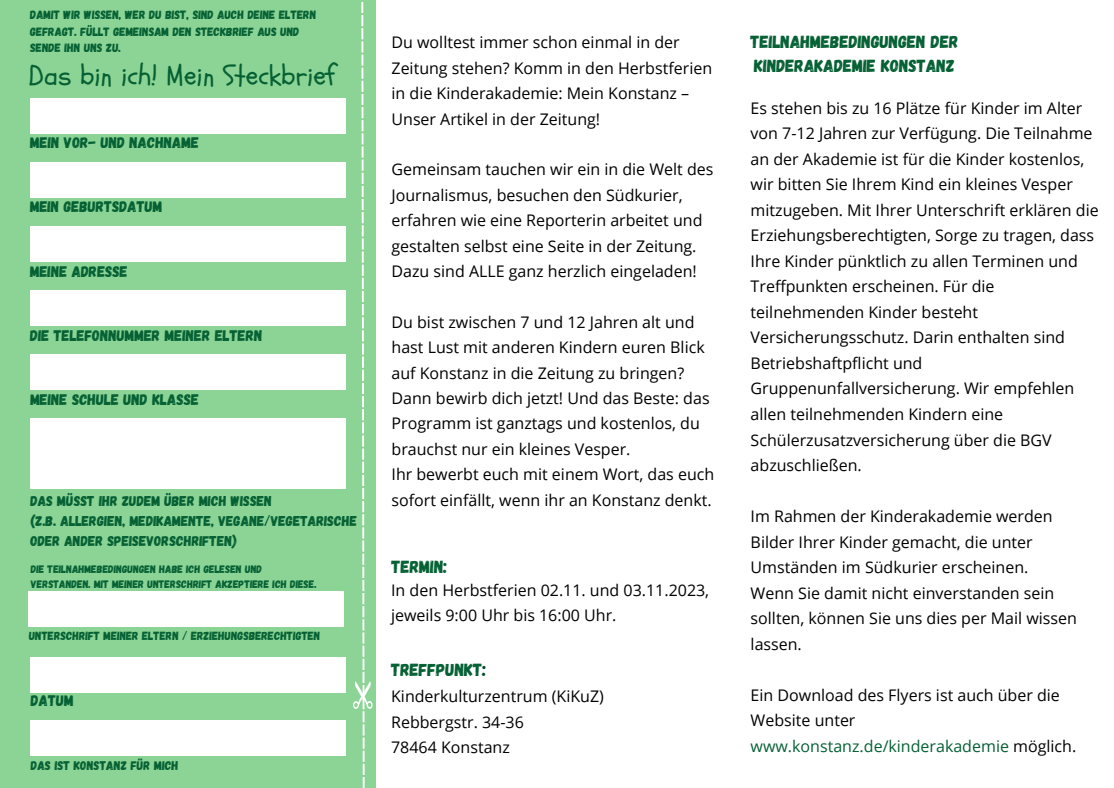
<style>
.page{position:relative;width:1114px;height:788px;background:#fff}
.page>*{position:absolute;margin:0;border:0;box-sizing:border-box;transform-origin:0 0}
.t1{font:28.35px "Schoolbell";color:#056034}
.t2{font:17.5px "Gagalin";color:#056034}
.t3{font:17.45px "Gagalin";color:#056034}
.t4{font:16px/25.5px "Open Sans";color:#000}
.t5{font:15.3px "Gagalin";color:#056034}
.t6{font:14.2px "Gagalin";color:#056034}
.t7{font:12.55px "Gagalin";color:#056034}
.t8{font:12px/16.5px "Gagalin";color:#056034}
.t9{font:11.8px "Gagalin";color:#056034}
.t10{font:10.8px/15px "Gagalin";color:#056034}
.s1{color:#024927}
.s2{color:#056034}
</style>
<div class="page">
<div style="left:0;top:0;width:375px;height:787px;background:#8cd495"></div>
<div style="left:30px;top:98px;width:315px;height:35px;background:#fff"></div>
<div style="left:30px;top:162px;width:315px;height:35px;background:#fff"></div>
<div style="left:30px;top:226px;width:315px;height:35px;background:#fff"></div>
<div style="left:30px;top:290px;width:315px;height:35px;background:#fff"></div>
<div style="left:30px;top:354px;width:315px;height:35px;background:#fff"></div>
<div style="left:30px;top:418px;width:315px;height:71px;background:#fff"></div>
<div style="left:28px;top:591px;width:316px;height:36px;background:#fff"></div>
<div style="left:30px;top:657px;width:315px;height:35px;background:#fff"></div>
<div style="left:31px;top:720px;width:315px;height:35px;background:#fff"></div>
<svg style="left:353px;top:1px;width:20px;height:786px"></svg>
<p class="t8" style="left:30px;top:6px;width:288px">DAMIT WIR WISSEN, WER DU BIST, SIND AUCH DEINE ELTERN<br>GEFRAGT. FÜLLT GEMEINSAM DEN STECKBRIEF AUS UND<br>SENDE IHN UNS ZU.</p>
<p class="t1" style="left:28px;top:57px;width:308px">Das bin ich! Mein Steckbrief</p>
<p class="t5" style="left:30px;top:133px;width:170px">MEIN VOR- UND NACHNAME</p>
<p class="t5" style="left:30px;top:197px;width:134px">MEIN GEBURTSDATUM</p>
<p class="t5" style="left:30px;top:261px;width:99px">MEINE ADRESSE</p>
<p class="t5" style="left:30px;top:325px;width:234px">DIE TELEFONNUMMER MEINER ELTERN</p>
<p class="t5" style="left:30px;top:389px;width:170px">MEINE SCHULE UND KLASSE</p>
<p class="t6" style="left:30px;top:492px;width:243px">DAS MÜSST IHR ZUDEM ÜBER MICH WISSEN</p>
<p class="t6" style="left:30px;top:512px;width:328px">(Z.B. ALLERGIEN, MEDIKAMENTE, VEGANE/VEGETARISCHE</p>
<p class="t6" style="left:30px;top:531px;width:208px">ODER ANDER SPEISEVORSCHRIFTEN)</p>
<p class="t10" style="left:31px;top:561px;width:287px">DIE TEILNAHMEBEDINGUNGEN HABE ICH GELESEN UND<br>VERSTANDEN. MIT MEINER UNTERSCHRIFT AKZEPTIERE ICH DIESE.</p>
<p class="t9" style="left:29px;top:628px;width:293px">UNTERSCHRIFT MEINER ELTERN / ERZIEHUNGSBERECHTIGTEN</p>
<p class="t5" style="left:31px;top:690px;width:44px">DATUM</p>
<p class="t7" style="left:31px;top:756px;width:149px">DAS IST KONSTANZ FÜR MICH</p>
<p class="t4" style="left:391px;top:30px;width:322px">Du wolltest immer schon einmal in der Zeitung stehen? Komm in den Herbstferien in die Kinderakademie: Mein Konstanz – Unser Artikel in der Zeitung!</p>
<p class="t4" style="left:391px;top:156px;width:323px">Gemeinsam tauchen wir ein in die Welt des Journalismus, besuchen den Südkurier, erfahren wie eine Reporterin arbeitet und gestalten selbst eine Seite in der Zeitung.<br>Dazu sind ALLE ganz herzlich eingeladen!</p>
<p class="t4" style="left:391px;top:309px;width:320px">Du bist zwischen 7 und 12 Jahren alt und hast Lust mit anderen Kindern euren Blick auf Konstanz in die Zeitung zu bringen?<br>Dann bewirb dich jetzt! Und das Beste: das Programm ist ganztags und kostenlos, du brauchst nur ein kleines Vesper.</p>
<p class="t4" style="left:391px;top:461px;width:324px">Ihr bewerbt euch mit einem Wort, das euch sofort einfällt, wenn ihr an Konstanz denkt.</p>
<p class="t3" style="left:391px;top:555px;width:57px">TERMIN:</p>
<p class="t4" style="left:391px;top:576px;width:320px">In den Herbstferien 02.11. und 03.11.2023, jeweils 9:00 Uhr bis 16:00 Uhr.</p>
<p class="t2" style="left:391px;top:658px;width:96px">TREFFPUNKT<span class="s1">:</span></p>
<p class="t4" style="left:391px;top:683px;width:214px">Kinderkulturzentrum (KiKuZ)</p>
<p class="t4" style="left:391px;top:708px;width:134px">Rebbergstr. 34-36</p>
<p class="t4" style="left:391px;top:734px;width:120px">78464 Konstanz</p>
<p class="t3" style="left:750px;top:30px;width:209px">TEILNAHMEBEDINGUNGEN DER</p>
<p class="t3" style="left:754px;top:55px;width:202px">KINDERAKADEMIE KONSTANZ</p>
<p class="t4" style="left:750px;top:95px;width:350px">Es stehen bis zu 16 Plätze für Kinder im Alter von 7-12 Jahren zur Verfügung. Die Teilnahme an der Akademie ist für die Kinder kostenlos, wir bitten Sie Ihrem Kind ein kleines Vesper mitzugeben. Mit Ihrer Unterschrift erklären die Erziehungsberechtigten, Sorge zu tragen, dass Ihre Kinder pünktlich zu allen Terminen und Treffpunkten erscheinen. Für die teilnehmenden Kinder besteht Versicherungsschutz. Darin enthalten sind Betriebshaftpflicht und Gruppenunfallversicherung. Wir empfehlen allen teilnehmenden Kindern eine Schülerzusatzversicherung über die BGV abzuschließen.</p>
<p class="t4" style="left:750px;top:503px;width:303px">Im Rahmen der Kinderakademie werden<br>Bilder Ihrer Kinder gemacht, die unter<br>Umständen im Südkurier erscheinen.</p>
<p class="t4" style="left:750px;top:579px;width:328px">Wenn Sie damit nicht einverstanden sein sollten, können Sie uns dies per Mail wissen lassen.</p>
<p class="t4" style="left:750px;top:681px;width:327px">Ein Download des Flyers ist auch über die<br>Website unter <span class="s2">www.konstanz.de/kinderakademie</span> möglich.</p>
</div>
